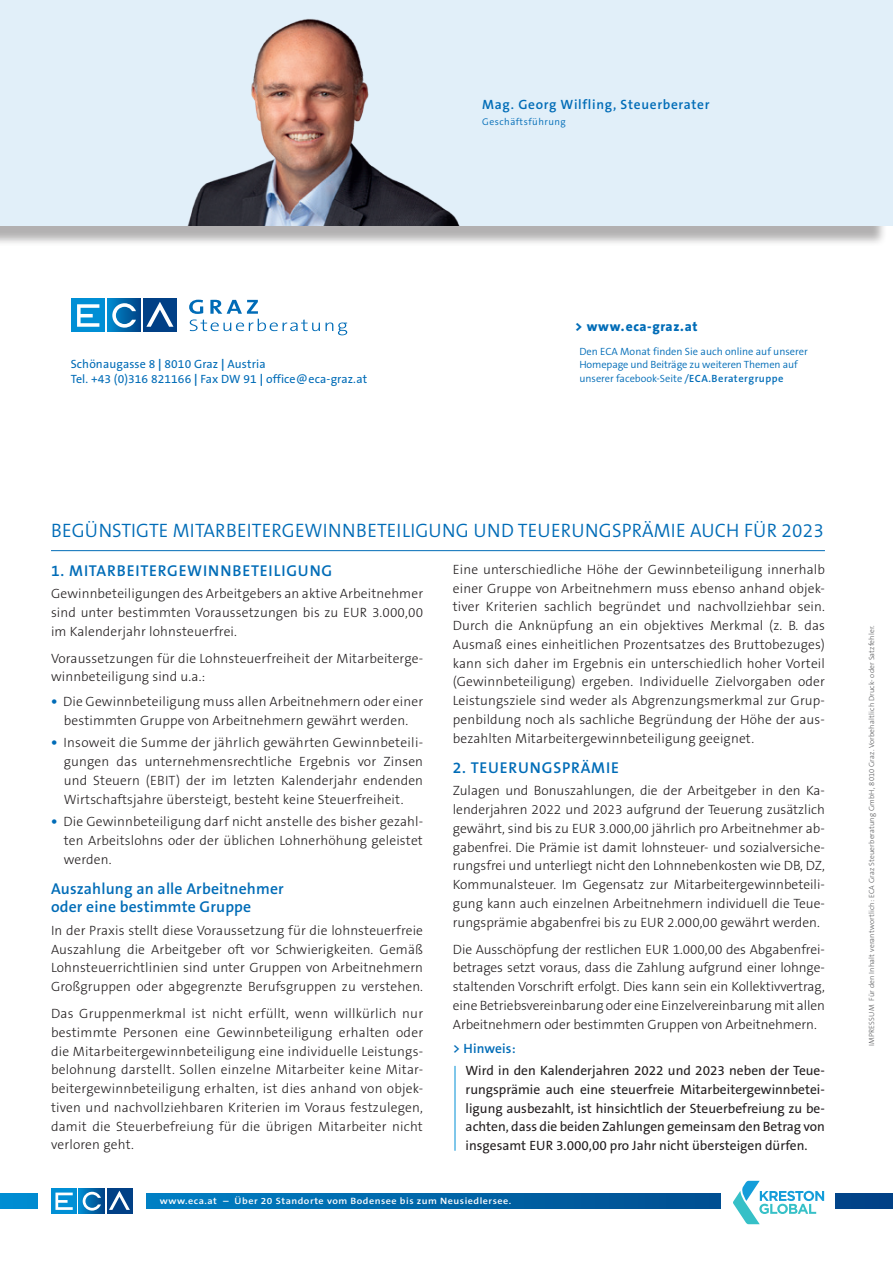
<style>
.page{position:relative;width:893px;height:1263px;background:#fff}
.page>*{position:absolute;margin:0;border:0;box-sizing:border-box;transform-origin:0 0}
.t1{font:300 19.5px "The Sans B4";letter-spacing:.01em;color:#006cb7}
.t2{font:600 15.75px "The Sans B6";letter-spacing:.01em;color:#006cb7}
.t3{font:600 15.75px "The Sans B6";letter-spacing:.05em;color:#006cb7}
.t4{font:300 13.5px/18.8px "The Sans B3";letter-spacing:.01em;color:#231f20;text-align:justify}
.t5{font:13.5px/18.8px "The Sans B5 Plain";color:#231f20;text-align:justify}
.t6{font:600 13.5px "The Sans B6";letter-spacing:.05em;color:#006cb7}
.t7{font:800 13.5px "The Sans B8";letter-spacing:.045em;color:#006cb7}
.t8{font:600 13.5px "The Sans B6";letter-spacing:.01em;color:#006cb7}
.t9{font:12px "The Sans B5 Plain";letter-spacing:.01em;color:#006cb7}
.t10{font:300 10.5px "The Sans B4";color:#006cb7}
.t11{font:300 9.75px "The Sans B4";letter-spacing:.05em;color:#006cb7}
.t12{font:600 9.3px "The Sans B6";letter-spacing:.05em;color:#fff;scale:1.1 1}
.bodytext{font:300 7.5px "The Sans B3";letter-spacing:.02em;color:#57585a}
.s1{font-family:"The Sans B7";font-weight:700}
.s2{font-family:"The Sans B5 Plain";font-weight:400}
.s3{font-family:"The Sans B6";font-weight:600}
.s4{font-family:"The Sans B7";font-weight:700;font-size:15px;color:#006cb7}
</style>
<div class="page">
<hr style="left:51px;top:550px;width:774px;height:1px;background:#006cb7">
<hr style="left:455px;top:1066px;width:1px;height:85px;background:#008fd5">
<div style="left:0;top:0;width:888px;height:247px;background:#231f20;opacity:.35"></div>
<div style="left:0;top:0;width:893px;height:225px;background:#e1eff9"></div>
<img style="left:188px;top:18px;width:271px;height:207px">
<svg style="left:0;top:1194px;width:893px;height:14px;background:#0165a8"></svg>
<div style="left:38px;top:1176px;width:107px;height:52px;background:#fff"></div>
<div style="left:51px;top:1188px;width:26px;height:26px;background:#008fd5"></div>
<svg style="left:55px;top:1192px;width:18px;height:18px"></svg>
<svg style="left:79px;top:1188px;width:26px;height:26px"></svg>
<svg style="left:83px;top:1192px;width:18px;height:18px"></svg>
<div style="left:107px;top:1188px;width:26px;height:26px;background:#014086"></div>
<svg style="left:109px;top:1190px;width:21px;height:20px"></svg>
<div style="left:721px;top:1176px;width:113px;height:52px;background:#fff"></div>
<svg style="left:733px;top:1181px;width:91px;height:43px"></svg>
<div style="left:71px;top:299px;width:34px;height:33px;background:#008fd5"></div>
<svg style="left:77px;top:304px;width:22px;height:23px"></svg>
<div style="left:107px;top:299px;width:34px;height:33px;background:linear-gradient(to right,#008ed2,#014386)"></div>
<svg style="left:112px;top:303px;width:24px;height:25px"></svg>
<div style="left:144px;top:299px;width:33px;height:33px;background:#014086"></div>
<svg style="left:146px;top:302px;width:27px;height:25px"></svg>
<svg style="left:189px;top:300px;width:158px;height:35px"></svg>
<p class="t6" style="left:482px;top:97px;width:229px">Mag. Georg Wilfling, Steuerberater</p>
<p class="t11" style="left:482px;top:117px;width:85px">Geschäftsführung</p>
<p class="t9" style="left:71px;top:357px;width:196px">Schönaugasse 8 <span class="s1">|</span> 8010 Graz <span class="s1">|</span> Austria</p>
<p class="t9" style="left:71px;top:373px;width:298px">Tel. +43 (0)316 821166 <span class="s1">|</span> Fax DW 91 <span class="s1">|</span> office@eca-graz.at</p>
<p class="t7" style="left:575px;top:319px;width:124px">&gt; www.eca-graz.at</p>
<p class="t10" style="left:579px;top:346px;width:230px">Den ECA Monat finden Sie auch online auf unserer</p>
<p class="t10" style="left:579px;top:359px;width:220px">Homepage und Beiträge zu weiteren Themen auf</p>
<p class="t10" style="left:579px;top:373px;width:206px">unserer facebook-Seite <span class="s2">/</span><span class="s3">ECA.Beratergruppe</span></p>
<p class="t1" style="left:51px;top:520px;width:774px">BEGÜNSTIGTE MITARBEITERGEWINNBETEILIGUNG UND TEUERUNGSPRÄMIE AUCH FÜR 2023</p>
<p class="t3" style="left:51px;top:562px;width:283px">1. MITARBEITERGEWINNBETEILIGUNG</p>
<p class="t4" style="left:51px;top:585px;width:374px">Gewinnbeteiligungen des Arbeitgebers an aktive Arbeitnehmer sind unter bestimmten Voraussetzungen bis zu EUR 3.000,00 im Kalenderjahr lohnsteuerfrei.</p>
<p class="t4" style="left:51px;top:649px;width:374px">Voraussetzungen für die Lohnsteuerfreiheit der Mitarbeiterge&shy;winnbeteiligung sind u.a.:</p>
<p class="t4" style="left:51px;top:693px;width:374px"><span class="s4">•</span> Die Gewinnbeteiligung muss allen Arbeitnehmern oder einer</p>
<p class="t4" style="left:64px;top:712px;width:346px">bestimmten Gruppe von Arbeitnehmern gewährt werden.</p>
<p class="t4" style="left:51px;top:734px;width:374px"><span class="s4">•</span> Insoweit die Summe der jährlich gewährten Gewinnbeteili-</p>
<p class="t4" style="left:64px;top:753px;width:361px">gungen das unternehmensrechtliche Ergebnis vor Zinsen und Steuern (EBIT) der im letzten Kalenderjahr endenden Wirtschaftsjahre übersteigt, besteht keine Steuerfreiheit.</p>
<p class="t4" style="left:51px;top:813px;width:374px"><span class="s4">•</span> Die Gewinnbeteiligung darf nicht anstelle des bisher gezahl-</p>
<p class="t4" style="left:64px;top:832px;width:361px">ten Arbeitslohns oder der üblichen Lohnerhöhung geleistet werden.</p>
<p class="t2" style="left:51px;top:880px;width:234px">Auszahlung an alle Arbeitnehmer</p>
<p class="t2" style="left:51px;top:899px;width:202px">oder eine bestimmte Gruppe</p>
<p class="t4" style="left:51px;top:922px;width:374px">In der Praxis stellt diese Voraussetzung für die lohnsteuerfreie Auszahlung die Arbeitgeber oft vor Schwierigkeiten. Gemäß Lohnsteuerrichtlinien sind unter Gruppen von Arbeitnehmern Großgruppen oder abgegrenzte Berufsgruppen zu verstehen.</p>
<p class="t4" style="left:51px;top:1005px;width:374px">Das Gruppenmerkmal ist nicht erfüllt, wenn willkürlich nur bestimmte Personen eine Gewinnbeteiligung erhalten oder die Mitarbeitergewinnbeteiligung eine individuelle Leistungs&shy;belohnung darstellt. Sollen einzelne Mitarbeiter keine Mitar&shy;beitergewinnbeteiligung erhalten, ist dies anhand von objek&shy;tiven und nachvollziehbaren Kriterien im Voraus festzulegen, damit die Steuerbefreiung für die übrigen Mitarbeiter nicht verloren geht.</p>
<p class="t4" style="left:453px;top:561px;width:374px">Eine unterschiedliche Höhe der Gewinnbeteiligung innerhalb einer Gruppe von Arbeitnehmern muss ebenso anhand objek&shy;tiver Kriterien sachlich begründet und nachvollziehbar sein.<br>Durch die Anknüpfung an ein objektives Merkmal (z. B. das Ausmaß eines einheitlichen Prozentsatzes des Bruttobezuges) kann sich daher im Ergebnis ein unterschiedlich hoher Vorteil (Gewinnbeteiligung) ergeben. Individuelle Zielvorgaben oder Leistungsziele sind weder als Abgrenzungsmerkmal zur Grup&shy;penbildung noch als sachliche Begründung der Höhe der aus&shy;bezahlten Mitarbeitergewinnbeteiligung geeignet.</p>
<p class="t3" style="left:453px;top:759px;width:168px">2. TEUERUNGSPRÄMIE</p>
<p class="t4" style="left:453px;top:782px;width:374px">Zulagen und Bonuszahlungen, die der Arbeitgeber in den Ka&shy;lenderjahren 2022 und 2023 aufgrund der Teuerung zusätzlich gewährt, sind bis zu EUR 3.000,00 jährlich pro Arbeitnehmer ab&shy;gabenfrei. Die Prämie ist damit lohnsteuer- und sozialversiche&shy;rungsfrei und unterliegt nicht den Lohnnebenkosten wie DB, DZ, Kommunalsteuer. Im Gegensatz zur Mitarbeitergewinnbeteili&shy;gung kann auch einzelnen Arbeitnehmern individuell die Teue&shy;rungsprämie abgabenfrei bis zu EUR 2.000,00 gewährt werden.</p>
<p class="t4" style="left:453px;top:940px;width:374px">Die Ausschöpfung der restlichen EUR 1.000,00 des Abgabenfrei&shy;betrages setzt voraus, dass die Zahlung aufgrund einer lohnge&shy;staltenden Vorschrift erfolgt. Dies kann sein ein Kollektivvertrag, eine Betriebsvereinbarung oder eine Einzelvereinbarung mit allen Arbeitnehmern oder bestimmten Gruppen von Arbeitnehmern.</p>
<p class="t8" style="left:453px;top:1041px;width:64px">&gt; Hinweis:</p>
<p class="t5" style="left:466px;top:1062px;width:361px">Wird in den Kalenderjahren 2022 und 2023 neben der Teue&shy;rungsprämie auch eine steuerfreie Mitarbeitergewinnbetei&shy;ligung ausbezahlt, ist hinsichtlich der Steuerbefreiung zu be&shy;achten, dass die beiden Zahlungen gemeinsam den Betrag von insgesamt EUR 3.000,00 pro Jahr nicht übersteigen dürfen.</p>
<p class="t12" style="left:160px;top:1196px;width:321px">www.eca.at – Über 20 Standorte vom Bodensee bis zum Neusiedlersee.</p>
<p class="bodytext" style="left:868px;top:1046px;width:422px;rotate:-90deg">IMPRESSUM Für den Inhalt verantwortlich: ECA Graz Steuerberatung GmbH, 8010 Graz. Vorbehaltlich Druck- oder Satzfehler.</p>
</div>
